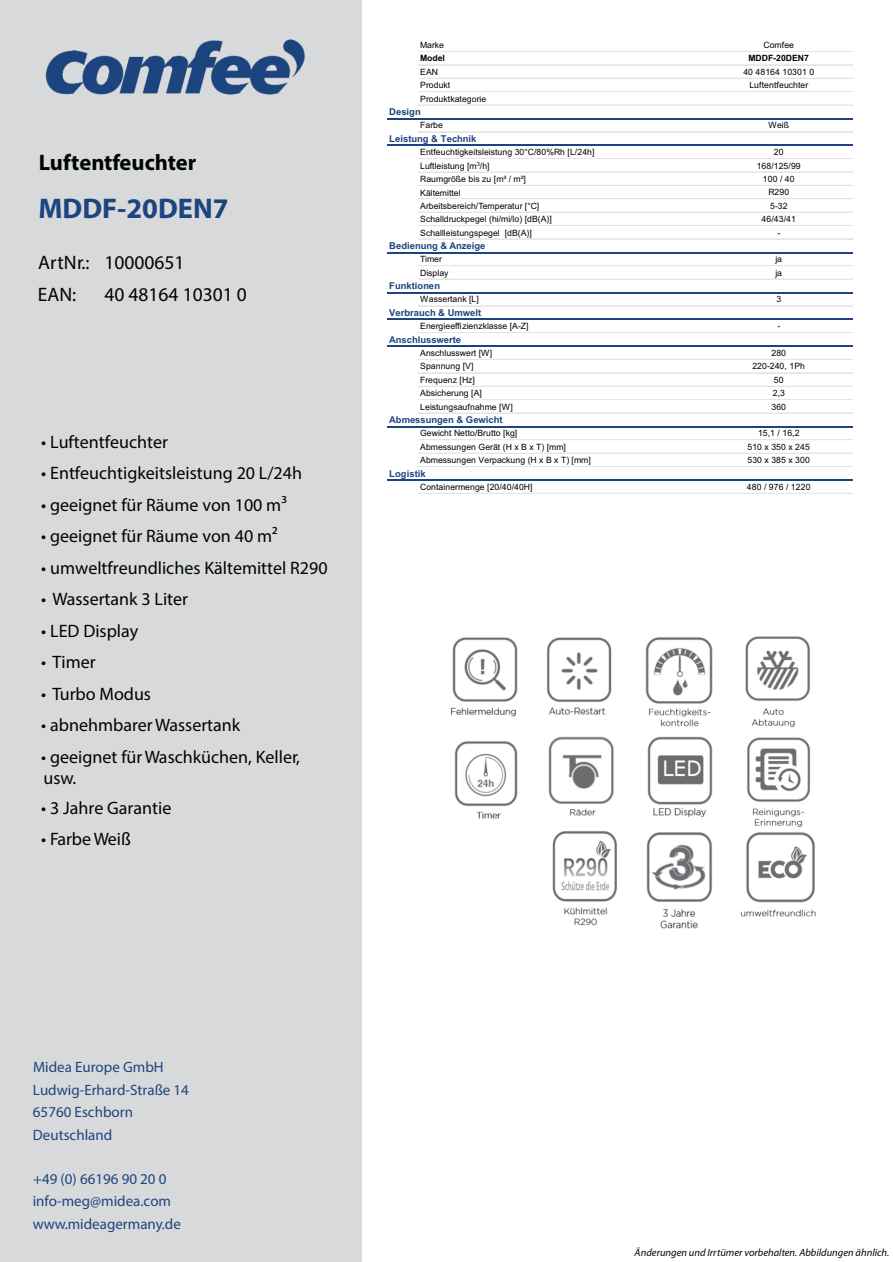
<style>
.page{position:relative;width:893px;height:1262px;background:#fff}
.page>*{position:absolute;margin:0;border:0;box-sizing:border-box;transform-origin:0 0}
.t1{font:700 28.5px "Myriad Pro";color:#1c457f}
.t2{font:700 22.5px "Myriad Pro";color:#000501}
.t3{font:19.5px/31.3px "Myriad Pro";color:#000501}
.t4{font:18px/21.6px "Myriad Pro";color:#000501}
.t5{font:15px/22.5px "Myriad Pro";color:#1c457f}
.t6{font:italic 10.5px "Myriad Pro";color:#000501}
.t7{font:700 9.45px "Arial";color:#1c447f}
.t8{font:8.7px "Arial";color:#000}
.t9{font:700 8.7px "Arial";color:#000}
</style>
<div class="page">
<div style="left:0;top:0;width:361px;height:1262px;background:#d8d9da"></div>
<hr style="left:418px;top:51px;width:434px;height:1px;background:#e5e5e5">
<hr style="left:418px;top:64px;width:434px;height:1px;background:#e5e5e5">
<hr style="left:418px;top:65px;width:434px;height:1px;background:#e5e5e5">
<hr style="left:418px;top:78px;width:434px;height:1px;background:#e5e5e5">
<hr style="left:418px;top:91px;width:434px;height:1px;background:#e5e5e5">
<hr style="left:418px;top:105px;width:434px;height:1px;background:#e5e5e5">
<hr style="left:387px;top:118px;width:465px;height:1px;background:#1c447f">
<hr style="left:418px;top:131px;width:434px;height:1px;background:#e5e5e5">
<hr style="left:418px;top:132px;width:434px;height:1px;background:#e5e5e5">
<hr style="left:387px;top:145px;width:465px;height:1px;background:#1c447f">
<hr style="left:418px;top:158px;width:434px;height:1px;background:#e5e5e5">
<hr style="left:418px;top:172px;width:434px;height:1px;background:#e5e5e5">
<hr style="left:418px;top:185px;width:434px;height:1px;background:#e5e5e5">
<hr style="left:418px;top:198px;width:434px;height:1px;background:#e5e5e5">
<hr style="left:418px;top:199px;width:434px;height:1px;background:#e5e5e5">
<hr style="left:418px;top:212px;width:434px;height:1px;background:#e5e5e5">
<hr style="left:418px;top:225px;width:434px;height:1px;background:#e5e5e5">
<hr style="left:418px;top:238px;width:434px;height:1px;background:#e5e5e5">
<hr style="left:418px;top:239px;width:434px;height:1px;background:#e5e5e5">
<hr style="left:387px;top:252px;width:465px;height:1px;background:#1c447f">
<hr style="left:418px;top:265px;width:434px;height:1px;background:#e5e5e5">
<hr style="left:418px;top:279px;width:434px;height:1px;background:#e5e5e5">
<hr style="left:387px;top:292px;width:465px;height:1px;background:#1c447f">
<hr style="left:418px;top:305px;width:434px;height:1px;background:#e5e5e5">
<hr style="left:418px;top:306px;width:434px;height:1px;background:#e5e5e5">
<hr style="left:387px;top:319px;width:465px;height:1px;background:#1c447f">
<hr style="left:418px;top:332px;width:434px;height:1px;background:#e5e5e5">
<hr style="left:387px;top:345px;width:465px;height:2px;background:#1c447f">
<hr style="left:418px;top:359px;width:434px;height:1px;background:#e5e5e5">
<hr style="left:418px;top:372px;width:434px;height:1px;background:#e5e5e5">
<hr style="left:418px;top:386px;width:434px;height:1px;background:#e5e5e5">
<hr style="left:418px;top:399px;width:434px;height:1px;background:#e5e5e5">
<hr style="left:418px;top:412px;width:434px;height:1px;background:#e5e5e5">
<hr style="left:418px;top:413px;width:434px;height:1px;background:#e5e5e5">
<hr style="left:387px;top:426px;width:465px;height:1px;background:#1c447f">
<hr style="left:418px;top:439px;width:434px;height:1px;background:#e5e5e5">
<hr style="left:418px;top:453px;width:434px;height:1px;background:#e5e5e5">
<hr style="left:418px;top:466px;width:434px;height:1px;background:#e5e5e5">
<hr style="left:387px;top:479px;width:465px;height:2px;background:#1c447f">
<hr style="left:418px;top:493px;width:434px;height:1px;background:#e5e5e5">
<img style="left:45px;top:0;width:317px;height:190px">
<img style="left:450px;top:636px;width:366px;height:293px">
<h2 class="t2" style="left:39px;top:148px;width:159px">Luftentfeuchter</h2>
<h1 class="t1" style="left:38px;top:190px;width:192px">MDDF-20DEN7</h1>
<h3 class="t3" style="left:38px;top:247px;width:148px">ArtNr.: 10000651<br>EAN:</h3>
<h3 class="t3" style="left:104px;top:278px;width:144px">40 48164 10301 0</h3>
<h3 class="t4" style="left:41px;top:430px;width:128px">• Luftentfeuchter</h3>
<h3 class="t4" style="left:41px;top:462px;width:262px">• Entfeuchtigkeitsleistung 20 L/24h</h3>
<h3 class="t4" style="left:41px;top:493px;width:247px">• geeignet für Räume von 100 m³</h3>
<h3 class="t4" style="left:41px;top:525px;width:238px">• geeignet für Räume von 40 m²</h3>
<h3 class="t4" style="left:41px;top:556px;width:288px">• umweltfreundliches Kältemittel R290</h3>
<h3 class="t4" style="left:41px;top:588px;width:148px">• Wassertank 3 Liter</h3>
<h3 class="t4" style="left:41px;top:619px;width:99px">• LED Display</h3>
<h3 class="t4" style="left:41px;top:651px;width:56px">• Timer</h3>
<h3 class="t4" style="left:41px;top:682px;width:111px">• Turbo Modus</h3>
<h3 class="t4" style="left:41px;top:714px;width:200px">• abnehmbarer Wassertank</h3>
<h3 class="t4" style="left:41px;top:745px;width:260px">• geeignet für Waschküchen, Keller, usw.</h3>
<h3 class="t4" style="left:41px;top:796px;width:132px">• 3 Jahre Garantie</h3>
<h3 class="t4" style="left:41px;top:828px;width:91px">• Farbe Weiß</h3>
<p class="t8" style="left:420px;top:42px;width:25px">Marke</p>
<p class="t8" style="left:763px;top:42px;width:32px">Comfee</p>
<p class="t9" style="left:420px;top:55px;width:26px">Model</p>
<p class="t9" style="left:748px;top:55px;width:62px">MDDF-20DEN7</p>
<p class="t8" style="left:420px;top:69px;width:19px">EAN</p>
<p class="t8" style="left:743px;top:69px;width:72px">40 48164 10301 0</p>
<p class="t8" style="left:420px;top:82px;width:32px">Produkt</p>
<p class="t8" style="left:749px;top:82px;width:60px">Luftentfeuchter</p>
<p class="t8" style="left:420px;top:95px;width:67px">Produktkategorie</p>
<p class="t7" style="left:389px;top:108px;width:33px">Design</p>
<p class="t8" style="left:420px;top:122px;width:24px">Farbe</p>
<p class="t8" style="left:768px;top:122px;width:22px">Weiß</p>
<p class="t7" style="left:389px;top:135px;width:89px">Leistung &amp; Technik</p>
<p class="t8" style="left:420px;top:149px;width:176px">Entfeuchtigkeitsleistung 30°C/80%Rh [L/24h]</p>
<p class="t8" style="left:773px;top:149px;width:11px">20</p>
<p class="t8" style="left:420px;top:162px;width:71px">Luftleistung [m<sup>3</sup>/h]</p>
<p class="t8" style="left:756px;top:162px;width:45px">168/125/99</p>
<p class="t8" style="left:420px;top:176px;width:107px">Raumgröße bis zu [m³ / m²]</p>
<p class="t8" style="left:763px;top:176px;width:33px">100 / 40</p>
<p class="t8" style="left:420px;top:189px;width:42px">Kältemittel</p>
<p class="t8" style="left:768px;top:189px;width:22px">R290</p>
<p class="t8" style="left:420px;top:202px;width:121px">Arbeitsbereich/Temperatur [°C]</p>
<p class="t8" style="left:770px;top:202px;width:19px">5-32</p>
<p class="t8" style="left:420px;top:216px;width:133px">Schalldruckpegel (hi/mi/lo) [dB(A)]</p>
<p class="t8" style="left:761px;top:216px;width:36px">46/43/41</p>
<p class="t8" style="left:420px;top:229px;width:113px">Schallleistungspegel [dB(A)]</p>
<p class="t8" style="left:777px;top:229px;width:4px">-</p>
<p class="t7" style="left:389px;top:242px;width:98px">Bedienung &amp; Anzeige</p>
<p class="t8" style="left:420px;top:256px;width:23px">Timer</p>
<p class="t8" style="left:775px;top:256px;width:8px">ja</p>
<p class="t8" style="left:420px;top:269px;width:30px">Display</p>
<p class="t8" style="left:775px;top:269px;width:8px">ja</p>
<p class="t7" style="left:389px;top:282px;width:52px">Funktionen</p>
<p class="t8" style="left:420px;top:296px;width:60px">Wassertank [L]</p>
<p class="t8" style="left:776px;top:296px;width:6px">3</p>
<p class="t7" style="left:389px;top:309px;width:93px">Verbrauch &amp; Umwelt</p>
<p class="t8" style="left:420px;top:323px;width:110px">Energieeffizienzklasse [A-Z]</p>
<p class="t8" style="left:777px;top:323px;width:4px">-</p>
<p class="t7" style="left:389px;top:336px;width:73px">Anschlusswerte</p>
<p class="t8" style="left:420px;top:350px;width:74px">Anschlusswert [W]</p>
<p class="t8" style="left:771px;top:350px;width:16px">280</p>
<p class="t8" style="left:420px;top:363px;width:55px">Spannung [V]</p>
<p class="t8" style="left:752px;top:363px;width:54px">220-240, 1Ph</p>
<p class="t8" style="left:420px;top:376px;width:56px">Frequenz [Hz]</p>
<p class="t8" style="left:773px;top:376px;width:11px">50</p>
<p class="t8" style="left:420px;top:390px;width:63px">Absicherung [A]</p>
<p class="t8" style="left:772px;top:390px;width:14px">2,3</p>
<p class="t8" style="left:420px;top:403px;width:94px">Leistungsaufnahme [W]</p>
<p class="t8" style="left:771px;top:403px;width:16px">360</p>
<p class="t7" style="left:389px;top:416px;width:115px">Abmessungen &amp; Gewicht</p>
<p class="t8" style="left:420px;top:430px;width:99px">Gewicht Netto/Brutto [kg]</p>
<p class="t8" style="left:758px;top:430px;width:43px">15,1 / 16,2</p>
<p class="t8" style="left:420px;top:443px;width:147px">Abmessungen Gerät (H x B x T) [mm]</p>
<p class="t8" style="left:747px;top:443px;width:64px">510 x 350 x 245</p>
<p class="t8" style="left:420px;top:457px;width:172px">Abmessungen Verpackung (H x B x T) [mm]</p>
<p class="t8" style="left:747px;top:457px;width:64px">530 x 385 x 300</p>
<p class="t7" style="left:389px;top:470px;width:38px">Logistik</p>
<p class="t8" style="left:420px;top:483px;width:114px">Containermenge [20/40/40H]</p>
<p class="t8" style="left:747px;top:483px;width:65px">480 / 976 / 1220</p>
<h3 class="t5" style="left:33px;top:1055px;width:157px">Midea Europe GmbH<br>Ludwig-Erhard-Straße 14<br>65760 Eschborn<br>Deutschland</h3>
<h3 class="t5" style="left:33px;top:1167px;width:150px">+49 (0) 66196 90 20 0 info-meg@midea.com www.mideagermany.de</h3>
<p class="t6" style="left:634px;top:1247px;width:256px">Änderungen und Irrtümer vorbehalten. Abbildungen ähnlich.</p>
</div>
